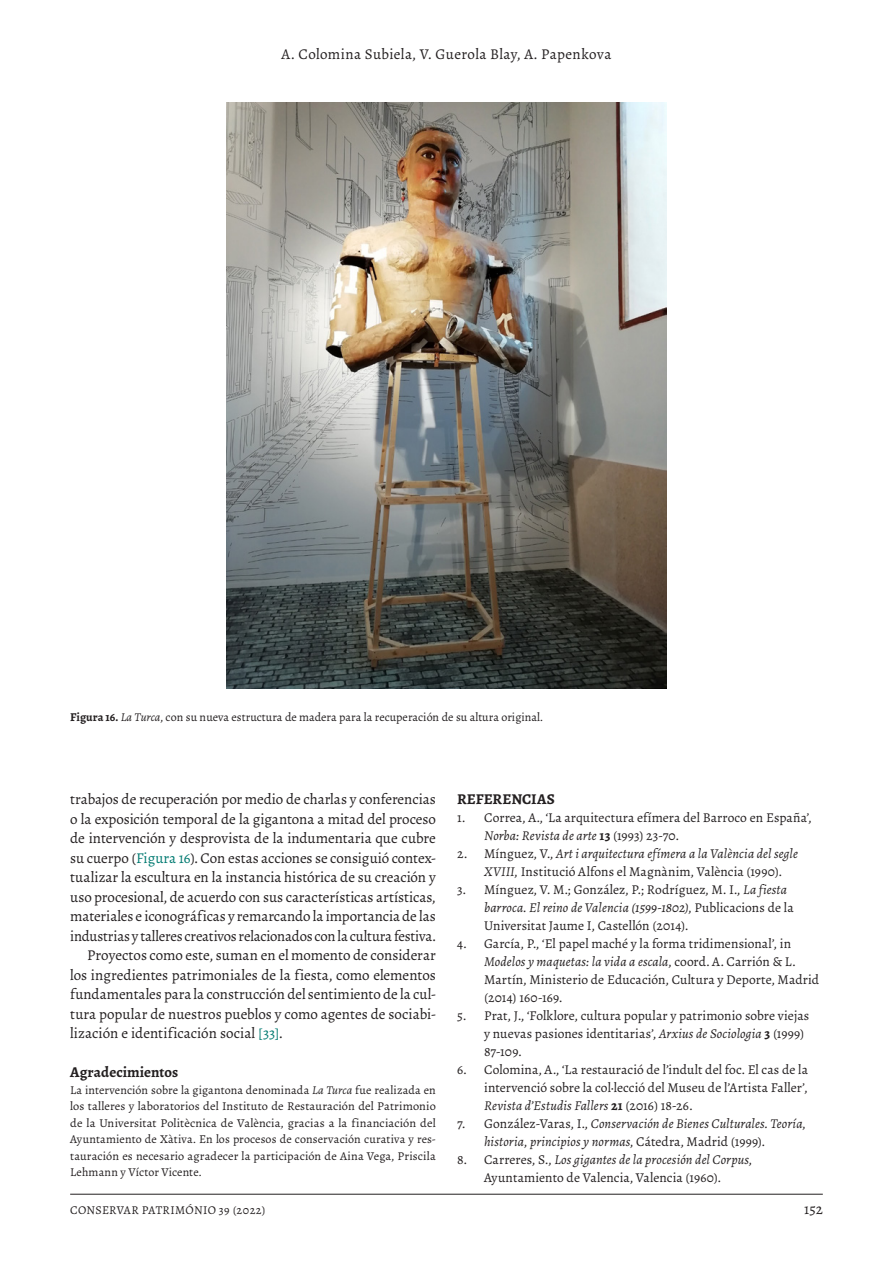
<style>
.page{position:relative;width:893px;height:1263px;background:#fff}
.page>*{position:absolute;margin:0;border:0;box-sizing:border-box;transform-origin:0 0}
.TEXTO_ES{font:15px/19.5px "Alegreya";letter-spacing:-.01em;color:#231f20;text-align:justify}
.Primeiro_paragrafo{font:15px "Alegreya";letter-spacing:.025em;color:#231f20}
.Titulo_agradecimento{font:700 15px "Alegreya";color:#231f20}
.Bibliografias_texto{font:700 15px "Alegreya";color:#231f20}
.t1{font:13.5px/18px "Alegreya";letter-spacing:.005em;color:#231f20}
.t2{font:italic 13.5px/18px "Alegreya";letter-spacing:.01em;color:#231f20}
.acknowledgments{font:12px/16.5px "Alegreya";letter-spacing:.01em;color:#231f20;text-align:justify}
.Notas_P_esq{font:12px "Alegreya";color:#231f20}
.s1{font-weight:700}
.s2{font-style:italic}
.s3{color:#007a71}
.s4{font-style:normal}
</style>
<div class="page">
<hr style="left:70px;top:1194px;width:753px;height:1px;background:#231f20">
<img style="left:226px;top:102px;width:440px;height:587px">
<p class="Primeiro_paragrafo" style="left:282px;top:44px;width:331px">A. Colomina Subiela, V. Guerola Blay, A. Papenkova</p>
<p class="Notas_P_esq" style="left:70px;top:709px;width:474px"><span class="s1">Figura 16.</span> <span class="s2">La Turca</span>, con su nueva estructura de madera para la recuperación de su altura original.</p>
<p class="TEXTO_ES" style="left:70px;top:789px;width:367px">trabajos de recuperación por medio de charlas y conferencias o la exposición temporal de la gigantona a mitad del proceso de intervención y desprovista de la indumentaria que cubre su cuerpo (<span class="s3">Figura 16</span>). Con estas acciones se consiguió contex&shy;tualizar la escultura en la instancia histórica de su creación y uso procesional, de acuerdo con sus características artísticas, materiales e iconográficas y remarcando la importancia de las industrias y talleres creativos relacionados con la cultura festiva.</p>
<p class="TEXTO_ES" style="left:70px;top:945px;width:367px;text-indent:17px">Proyectos como este, suman en el momento de considerar los ingredientes patrimoniales de la fiesta, como elementos fundamentales para la construcción del sentimiento de la cul&shy;tura popular de nuestros pueblos y como agentes de sociabi&shy;lización e identificación social <span class="s3">[33]</span>.</p>
<p class="Titulo_agradecimento" style="left:70px;top:1062px;width:110px">Agradecimientos</p>
<p class="acknowledgments" style="left:70px;top:1081px;width:367px">La intervención sobre la gigantona denominada <span class="s2">La Turca</span> fue realizada en los talleres y laboratorios del Instituto de Restauración del Patrimonio de la Universitat Politècnica de València, gracias a la financiación del Ayuntamiento de Xàtiva. En los procesos de conservación curativa y res&shy;tauración es necesario agradecer la participación de Aina Vega, Priscila Lehmann y Víctor Vicente.</p>
<p class="Bibliografias_texto" style="left:457px;top:789px;width:99px">REFERENCIAS</p>
<p class="t1" style="left:484px;top:809px;width:329px;text-indent:-27px">1. Correa, A., ‘La arquitectura efímera del Barroco en España’,<br><span class="s2">Norba: Revista de arte</span> <span class="s1">13</span> (1993) 23-70.</p>
<p class="t1" style="left:484px;top:845px;width:315px;text-indent:-27px">2. Mínguez, V., <span class="s2">Art i arquitectura efímera a la València del segle<br>XVIII,</span> Institució Alfons el Magnànim, València (1990).</p>
<p class="t1" style="left:484px;top:881px;width:311px;text-indent:-27px">3. Mínguez, V. M.; González, P.; Rodríguez, M. I., <span class="s2">La fiesta barroca. El reino de Valencia (1599-1802),</span> Publicacions de la<br>Universitat Jaume I, Castellón (2014).</p>
<p class="t1" style="left:484px;top:935px;width:337px;text-indent:-27px">4. García, P., ‘El papel maché y la forma tridimensional’, in <span class="s2">Modelos y maquetas: la vida a escala</span>, coord. A. Carrión &amp; L.<br>Martín, Ministerio de Educación, Cultura y Deporte, Madrid (2014) 160-169.</p>
<p class="t1" style="left:484px;top:1007px;width:327px;text-indent:-27px">5. Prat, J., ‘Folklore, cultura popular y patrimonio sobre viejas y nuevas pasiones identitarias’, <span class="s2">Arxius de Sociologia</span> <span class="s1">3</span> (1999)<br>87-109.</p>
<p class="t1" style="left:484px;top:1061px;width:325px;text-align:justify;text-indent:-27px">6. Colomina, A., ‘La restauració de l’indult del foc. El cas de la intervenció sobre la col·lecció del Museu de l’Artista Faller’, <span class="s2">Revista d’Estudis Fallers</span> <span class="s1">21</span> (2016) 18-26.</p>
<p class="t2" style="left:484px;top:1115px;width:323px;text-indent:-27px"><span class="s4">7. González-Varas, I.,</span> Conservación de Bienes Culturales. Teoría, historia, principios y normas<span class="s4">, Cátedra, Madrid (1999).</span></p>
<p class="t1" style="left:457px;top:1151px;width:296px;text-align:center">8. Carreres, S., <span class="s2">Los gigantes de la procesión del Corpus</span>,<br>Ayuntamiento de Valencia, Valencia (1960).</p>
<p class="acknowledgments" style="left:70px;top:1201px;width:197px">CONSERVAR PATRIMÓNIO 39 (2022)</p>
<p class="TEXTO_ES" style="left:804px;top:1199px;width:20px">152</p>
</div>
